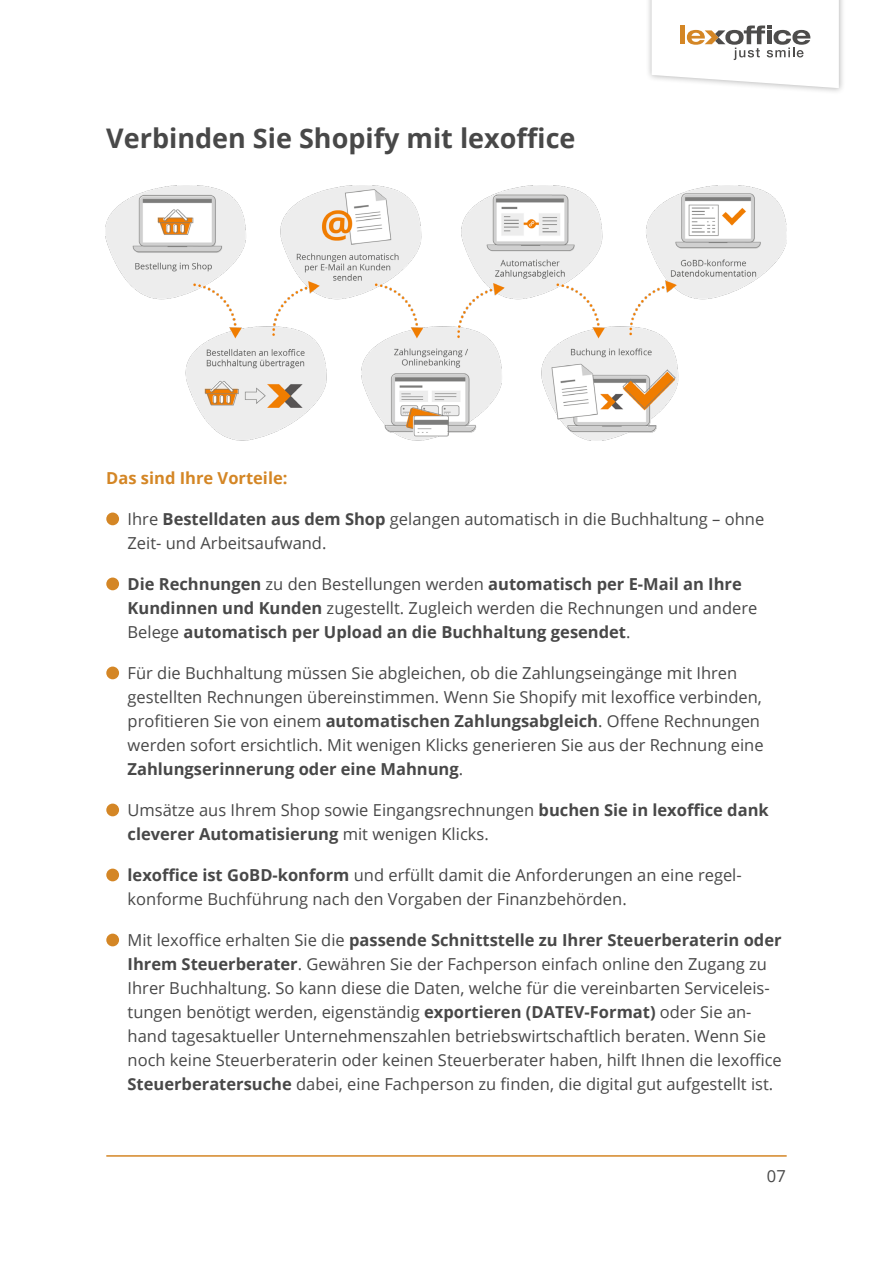
<style>
.page{position:relative;width:893px;height:1263px;background:#fff}
.page>*{position:absolute;margin:0;border:0;box-sizing:border-box;transform-origin:0 0}
.Headline{font:700 27px "Open Sans";color:#484848}
.Fließtext{font:16.5px/24px "Open Sans";color:#484848}
.Fließtext-2{font:700 16.5px/24px "Open Sans";color:#484848}
.Headline-2{font:700 16.5px "Open Sans";color:#d48625}
.s1{font-weight:700}
.s2{font-weight:400}
</style>
<div class="page">
<hr style="left:106px;top:1155px;width:681px;height:2px;background:#d48625">
<div style="left:645px;top:0;width:200px;height:95px;background:#000;opacity:.3"></div>
<svg style="left:652px;top:0;width:187px;height:88px"></svg>
<div style="left:106px;top:512px;width:13px;height:13px;background:#d48625;border-radius:50%"></div>
<div style="left:106px;top:577px;width:13px;height:13px;background:#d48625;border-radius:50%"></div>
<div style="left:106px;top:666px;width:13px;height:13px;background:#d48625;border-radius:50%"></div>
<div style="left:106px;top:803px;width:13px;height:13px;background:#d48625;border-radius:50%"></div>
<div style="left:106px;top:869px;width:13px;height:12px;background:#d48625;border-radius:50%"></div>
<div style="left:106px;top:934px;width:13px;height:12px;background:#d48625;border-radius:50%"></div>
<img style="left:106px;top:185px;width:681px;height:255px">
<p class="Headline" style="left:106px;top:119px;width:471px">Verbinden Sie Shopify mit lexoffice</p>
<p class="Headline-2" style="left:106px;top:467px;width:183px">Das sind Ihre Vorteile:</p>
<p class="Fließtext" style="left:128px;top:507px;width:638px">Ihre <span class="s1">Bestelldaten aus dem Shop</span> gelangen automatisch in die Buchhaltung – ohne<br>Zeit- und Arbeitsaufwand.</p>
<p class="Fließtext-2" style="left:128px;top:572px;width:631px">Die Rechnungen <span class="s2">zu den Bestellungen werden</span> automatisch per E-Mail an Ihre<br>Kundinnen und Kunden <span class="s2">zugestellt. Zugleich werden die Rechnungen und andere<br>Belege</span> automatisch per Upload an die Buchhaltung gesendet<span class="s2">.</span></p>
<p class="Fließtext" style="left:128px;top:661px;width:638px">Für die Buchhaltung müssen Sie abgleichen, ob die Zahlungseingänge mit Ihren gestellten Rechnungen übereinstimmen. Wenn Sie Shopify mit lexoffice verbinden, profitieren Sie von einem <span class="s1">automatischen Zahlungsabgleich</span>. Offene Rechnungen werden sofort ersichtlich. Mit wenigen Klicks generieren Sie aus der Rechnung eine <span class="s1">Zahlungserinnerung oder eine Mahnung</span>.</p>
<p class="Fließtext" style="left:128px;top:798px;width:643px">Umsätze aus Ihrem Shop sowie Eingangsrechnungen <span class="s1">buchen Sie in lexoffice dank cleverer Automatisierung</span> mit wenigen Klicks.</p>
<p class="Fließtext" style="left:128px;top:863px;width:616px"><span class="s1">lexoffice ist GoBD-konform</span> und erfüllt damit die Anforderungen an eine regel&shy;konforme Buchführung nach den Vorgaben der Finanzbehörden.</p>
<p class="Fließtext" style="left:128px;top:928px;width:656px">Mit lexoffice erhalten Sie die <span class="s1">passende Schnittstelle zu Ihrer Steuerberaterin oder Ihrem Steuerberater</span>. Gewähren Sie der Fachperson einfach online den Zugang zu Ihrer Buchhaltung. So kann diese die Daten, welche für die vereinbarten Serviceleis&shy;tungen benötigt werden, eigenständig <span class="s1">exportieren (DATEV-Format)</span> oder Sie an&shy;hand tagesaktueller Unternehmenszahlen betriebswirtschaftlich beraten. Wenn Sie noch keine Steuerberaterin oder keinen Steuerberater haben, hilft Ihnen die lexoffice <span class="s1">Steuerberatersuche</span> dabei, eine Fachperson zu finden, die digital gut aufgestellt ist.</p>
<p class="Fließtext" style="left:767px;top:1164px;width:20px">07</p>
</div>
